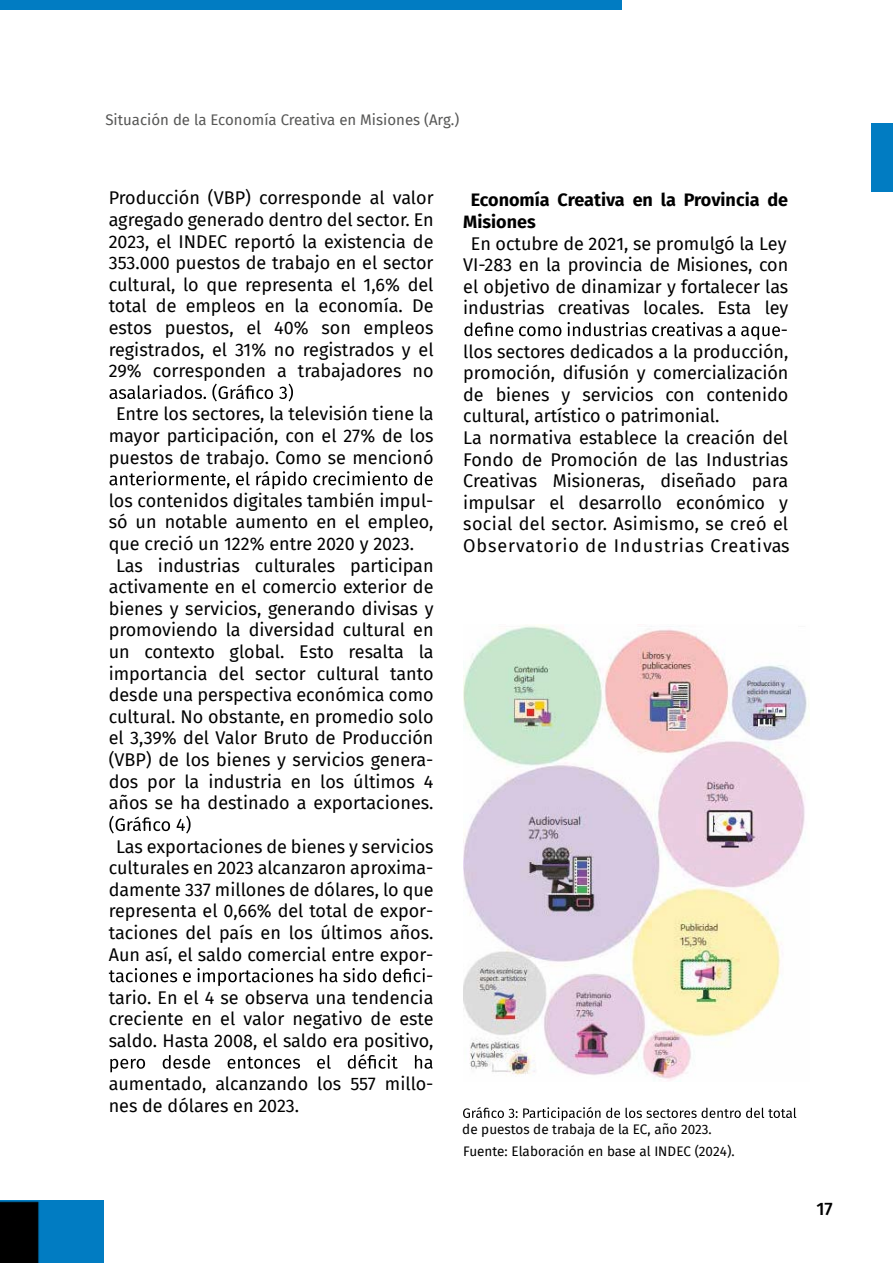
<style>
.page{position:relative;width:893px;height:1263px;background:#fff}
.page>*{position:absolute;margin:0;border:0;box-sizing:border-box;transform-origin:0 0}
.t1{font:18px/21.6px "Fira Sans";color:#000;text-align:justify}
.t2{font:700 18px/21.6px "Fira Sans";color:#000}
.t3{font:18px "Fira Sans";letter-spacing:.02em;color:#000}
.t4{font:18px "Fira Sans";letter-spacing:.05em;color:#000}
.t5{font:500 18px "Fira Sans";color:#000}
.t6{font:15px "Fira Sans";color:#575756}
.t7{font:13.5px/21.5px "Fira Sans";color:#000}
</style>
<div class="page">
<img style="left:464px;top:625px;width:345px;height:456px">
<svg style="left:109px;top:384px;width:184px;height:17px"></svg>
<svg style="left:109px;top:471px;width:324px;height:18px"></svg>
<svg style="left:109px;top:816px;width:82px;height:17px"></svg>
<svg style="left:109px;top:968px;width:316px;height:18px"></svg>
<svg style="left:110px;top:1054px;width:323px;height:18px"></svg>
<svg style="left:464px;top:322px;width:316px;height:18px"></svg>
<div style="left:0;top:0;width:621px;height:10px;background:#017cc2"></div>
<div style="left:0;top:1201px;width:103px;height:62px;background:#017cc2"></div>
<img style="left:0;top:1200px;width:92px;height:63px">
<svg style="left:463px;top:1107px;width:333px;height:14px"></svg>
<div style="left:872px;top:123px;width:21px;height:68px;background:#017cc2"></div>
<p class="t6" style="left:105px;top:109px;width:356px">Situación de la Economía Creativa en Misiones (Arg.)</p>
<p class="t1" style="left:109px;top:187px;width:327px">Producción (VBP) corresponde al valor agregado generado dentro del sector. En 2023, el INDEC reportó la existencia de 353.000 puestos de trabajo en el sector cultural, lo que representa el 1,6% del total de empleos en la economía. De estos puestos, el 40% son empleos registrados, el 31% no registrados y el 29% corresponden a trabajadores no</p>
<p class="t1" style="left:109px;top:403px;width:327px;text-align:center">Entre los sectores, la televisión tiene la mayor participación, con el 27% de los puestos de trabajo. Como se mencionó</p>
<p class="t1" style="left:109px;top:489px;width:326px">los contenidos digitales también impul-</p>
<p class="t1" style="left:109px;top:511px;width:326px">só un notable aumento en el empleo,</p>
<p class="t1" style="left:109px;top:532px;width:307px">que creció un 122% entre 2020 y 2023.</p>
<p class="t1" style="left:116px;top:554px;width:319px">Las industrias culturales participan</p>
<p class="t1" style="left:109px;top:576px;width:326px">activamente en el comercio exterior de</p>
<p class="t1" style="left:109px;top:597px;width:326px">bienes y servicios, generando divisas y</p>
<p class="t1" style="left:109px;top:619px;width:326px">promoviendo la diversidad cultural en</p>
<p class="t1" style="left:109px;top:640px;width:326px">un contexto global. Esto resalta la</p>
<p class="t1" style="left:109px;top:662px;width:326px">importancia del sector cultural tanto</p>
<p class="t1" style="left:109px;top:684px;width:326px">desde una perspectiva económica como</p>
<p class="t1" style="left:109px;top:705px;width:326px">cultural. No obstante, en promedio solo</p>
<p class="t1" style="left:109px;top:727px;width:326px">el 3,39% del Valor Bruto de Producción</p>
<p class="t1" style="left:109px;top:748px;width:326px">(VBP) de los bienes y servicios genera-</p>
<p class="t1" style="left:109px;top:770px;width:326px">dos por la industria en los últimos 4</p>
<p class="t1" style="left:109px;top:792px;width:326px">años se ha destinado a exportaciones.</p>
<p class="t1" style="left:109px;top:835px;width:327px;text-align:right">Las exportaciones de bienes y servicios culturales en 2023 alcanzaron aproxima&shy;damente 337 millones de dólares, lo que representa el 0,66% del total de expor&shy;taciones del país en los últimos años.<br>Aun así, el saldo comercial entre expor--<br>tario. En el 4 se observa una tendencia creciente en el valor negativo de este saldo. Hasta 2008, el saldo era positivo,</p>
<p class="t1" style="left:109px;top:1072px;width:326px">aumentado, alcanzando los 557 millo&shy;nes de dólares en 2023.</p>
<p class="t2" style="left:463px;top:188px;width:326px;text-indent:8px">Economía Creativa en la Provincia de<br>Misiones</p>
<p class="t1" style="left:471px;top:232px;width:317px">En octubre de 2021, se promulgó la Ley</p>
<p class="t1" style="left:463px;top:254px;width:326px">VI-283 en la provincia de Misiones, con</p>
<p class="t1" style="left:463px;top:275px;width:327px">el objetivo de dinamizar y fortalecer las</p>
<p class="t1" style="left:463px;top:297px;width:327px">industrias creativas locales. Esta ley</p>
<p class="t1" style="left:781px;top:318px;width:9px">-</p>
<p class="t1" style="left:463px;top:340px;width:327px">llos sectores dedicados a la producción,</p>
<p class="t1" style="left:463px;top:362px;width:327px">promoción, difusión y comercialización</p>
<p class="t1" style="left:463px;top:383px;width:327px">de bienes y servicios con contenido</p>
<p class="t1" style="left:463px;top:405px;width:258px">cultural, artístico o patrimonial.</p>
<p class="t1" style="left:463px;top:426px;width:326px">La normativa establece la creación del</p>
<p class="t1" style="left:463px;top:448px;width:326px">Fondo de Promoción de las Industrias</p>
<p class="t1" style="left:463px;top:470px;width:326px">Creativas Misioneras, diseñado para</p>
<p class="t1" style="left:463px;top:491px;width:326px">impulsar el desarrollo económico y</p>
<p class="t3" style="left:463px;top:511px;width:326px">social del sector. Asimismo, se creó el</p>
<p class="t4" style="left:463px;top:532px;width:328px">Observatorio de Industrias Creativas</p>
<p class="t7" style="left:462px;top:1118px;width:274px">de puestos de trabaja de la EC, año 2023.<br>Fuente: Elaboración en base al INDEC (2024).</p>
<p class="t5" style="left:816px;top:1194px;width:18px">17</p>
</div>
